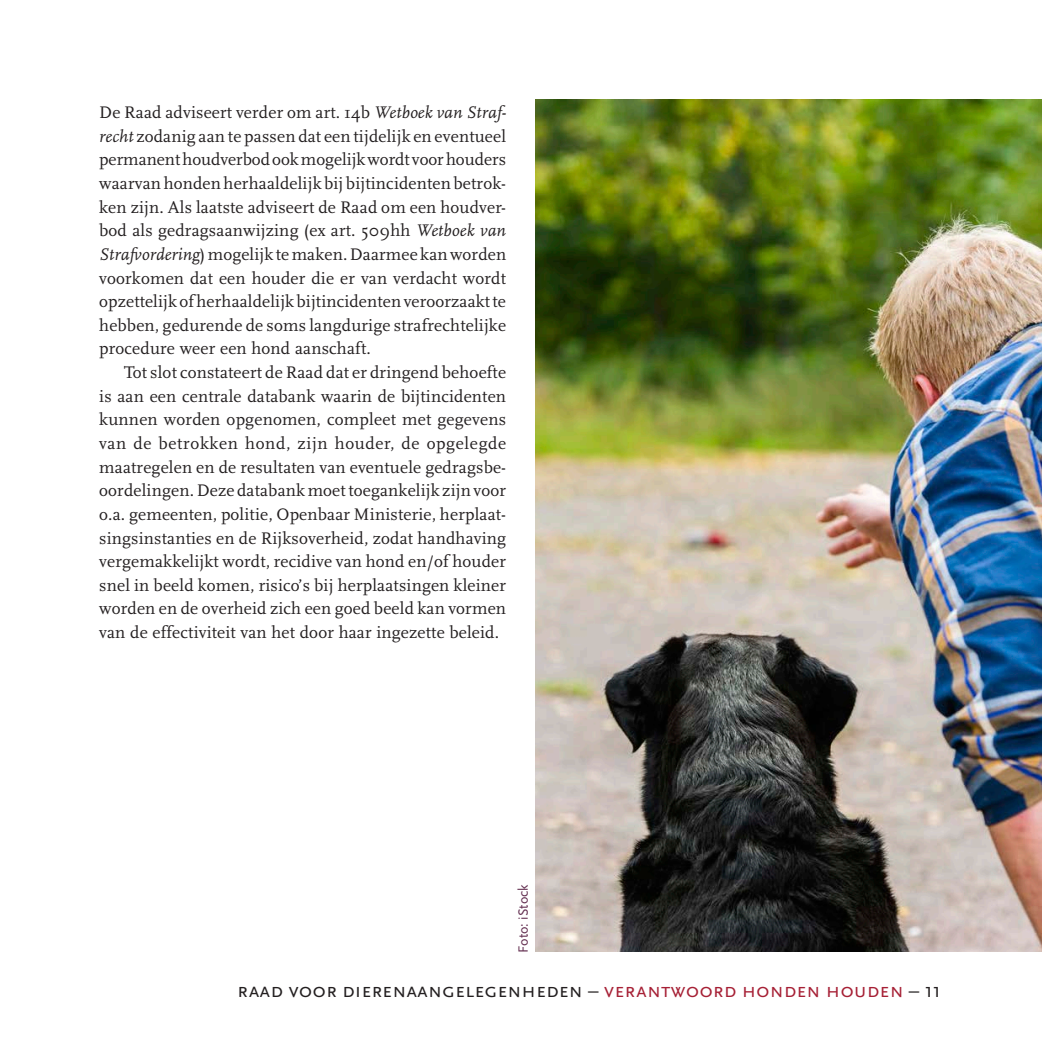
<style>
.page{position:relative;width:1042px;height:1042px;background:#fff}
.page>*{position:absolute;margin:0;border:0;box-sizing:border-box;transform-origin:0 0}
.t1{font:21px "Scala Sans Caps";color:#231f20}
._2-koloms_bodytekst{font:17.5px/23.6px "Scala";letter-spacing:.01em;color:#231f20;text-align:justify}
.Onderschrift_2_kolom{font:14px "Scala Sans";color:#622d4f}
.s1{font-style:italic}
.s2{color:#a62035}
</style>
<div class="page">
<img style="left:536px;top:99px;width:506px;height:852px">
<p class="_2-koloms_bodytekst" style="left:99px;top:101px;width:408px">De Raad adviseert verder om art. 14b <span class="s1">Wetboek van Straf&shy;recht</span> zodanig aan te passen dat een tijdelijk en eventueel permanent houdverbod ook mogelijk wordt voor houders waarvan honden herhaaldelijk bij bijtincidenten betrok&shy;ken zijn. Als laatste adviseert de Raad om een houdver&shy;bod als gedragsaanwijzing (ex art. 509hh <span class="s1">Wetboek van Strafvordering</span>) mogelijk te maken. Daarmee kan worden voorkomen dat een houder die er van verdacht wordt opzettelijk of herhaaldelijk bijtincidenten veroorzaakt te hebben, gedurende de soms langdurige strafrechtelijke procedure weer een hond aanschaft.</p>
<p class="_2-koloms_bodytekst" style="left:99px;top:361px;width:409px;text-indent:25px">Tot slot constateert de Raad dat er dringend behoefte is aan een centrale databank waarin de bijtincidenten kunnen worden opgenomen, compleet met gegevens van de betrokken hond, zijn houder, de opgelegde maatregelen en de resultaten van eventuele gedragsbe&shy;oordelingen. Deze databank moet toegankelijk zijn voor o.a. gemeenten, politie, Openbaar Ministerie, herplaat&shy;singsinstanties en de Rijksoverheid, zodat handhaving vergemakkelijkt wordt, recidive van hond en/of houder snel in beeld komen, risico’s bij herplaatsingen kleiner worden en de overheid zich een goed beeld kan vormen van de effectiviteit van het door haar ingezette beleid.</p>
<p class="Onderschrift_2_kolom" style="left:516px;top:952px;width:70px;rotate:-90deg">Foto: iStock</p>
<p class="t1" style="left:237px;top:978px;width:705px">raad voor dierenaangelegenheden – <span class="s2">verantwoord honden houden</span> – 11</p>
</div>
